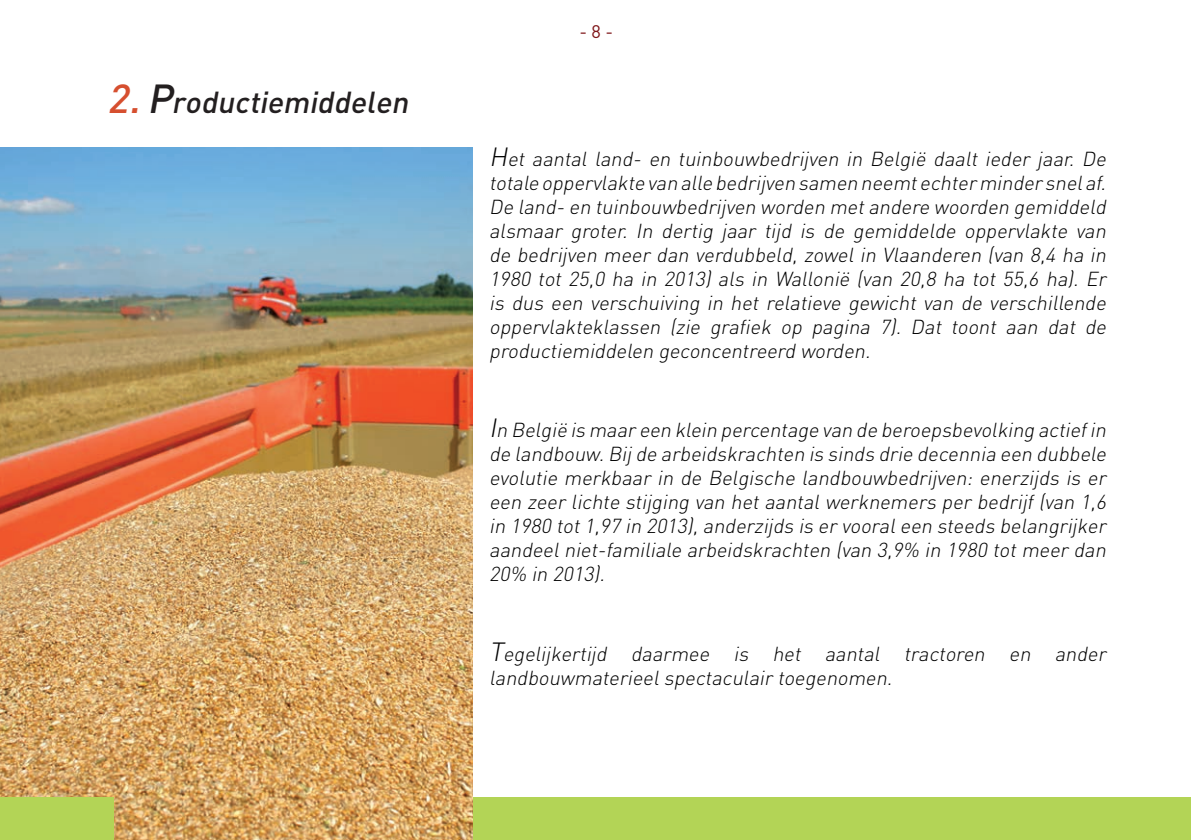
<style>
.page{position:relative;width:1191px;height:840px;background:#fff}
.page>*{position:absolute;margin:0;border:0;box-sizing:border-box;transform-origin:0 0}
.t1{font:italic 500 30px "DIN Pro";color:#231f20}
.t2{font:italic 300 20px/24px "DIN Pro";color:#000001;text-align:justify}
.t3{font:18px "DIN Pro";color:#7e1417}
.s1{font-size:40px;color:#d64f2f}
.s2{font-size:40px}
.s3{font-size:26px}
</style>
<div class="page">
<div style="left:0;top:797px;width:1191px;height:42px;background:#b3d456"></div>
<img style="left:0;top:147px;width:472px;height:692px">
<div style="left:0;top:797px;width:113px;height:42px;background:#b3d456"></div>
<h1 class="t1" style="left:107px;top:82px;width:309px"><span class="s1">2.</span> <span class="s2">P</span>roductiemiddelen</h1>
<p class="t3" style="left:579px;top:20px;width:35px">- 8 -</p>
<p class="t2" style="left:489px;top:146px;width:623px"><span class="s3">H</span>et aantal land- en tuinbouwbedrijven in België daalt ieder jaar. De totale oppervlakte van alle bedrijven samen neemtechtermindersnelaf.<br>De land- en tuinbouwbedrijven worden metandere woorden gemiddeld alsmaar groter. In dertig jaar tijd is de gemiddelde oppervlakte van de bedrijven meer dan verdubbeld, zowel in Vlaanderen (van 8,4 ha in 1980 tot 25,0 ha in 2013) als in Wallonië (van 20,8 ha tot 55,6 ha). Er is dus een verschuiving in het relatieve gewicht van de verschillende oppervlakteklassen (zie grafiek op pagina 7). Dat toont aan dat de productiemiddelen geconcentreerd worden.</p>
<p class="t2" style="left:489px;top:417px;width:623px"><span class="s3">I</span>n België is maareen klein percentage van de beroepsbevolking actiefin de landbouw.Bij de arbeidskrachten is sinds drie decennia een dubbele evolutie merkbaar in de Belgische landbouwbedrijven: enerzijds is er een zeer lichte stijging van het aantal werknemers per bedrijf (van 1,6 in 1980 tot1,97 in 2013),anderzijds is ervooraleen steeds belangrijker aandeelniet-familiale arbeidskrachten (van 3,9% in 1980 totmeerdan 20% in 2013).</p>
<p class="t2" style="left:489px;top:640px;width:623px"><span class="s3">T</span>egelijkertijd daarmee is het aantal tractoren en ander landbouwmaterieelspectaculairtoegenomen.</p>
</div>
